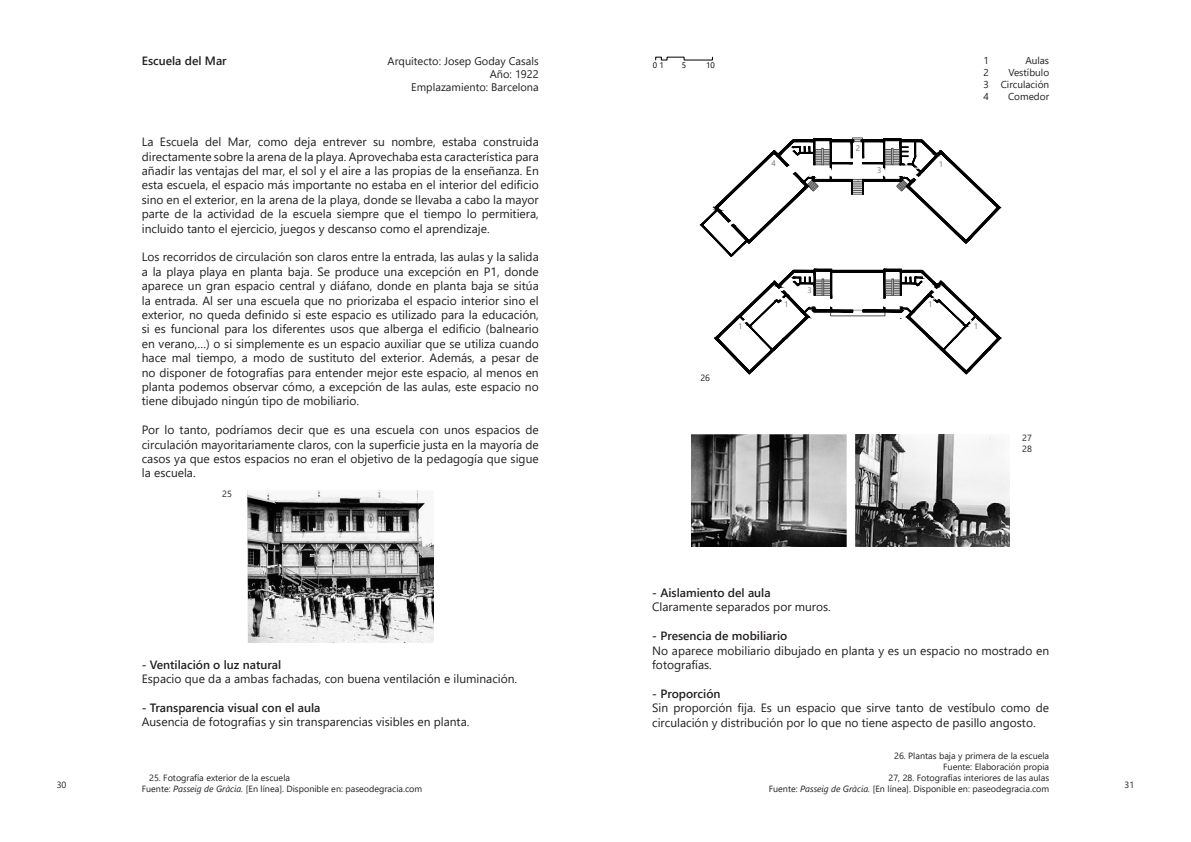
<style>
.page{position:relative;width:1191px;height:842px;background:#fff}
.page>*{position:absolute;margin:0;border:0;box-sizing:border-box;transform-origin:0 0}
.t1{font:12px/14.4px "Segoe UI";color:#231f20;text-align:justify}
.t2{font:600 12px "Segoe UI";color:#231f20}
.t3{font:11px "Segoe UI";color:#231f20}
.t4{font:10px "Segoe UI";color:#231f20}
.t5{font:9px "Segoe UI";color:#231f20}
.t6{font:8.1px "Segoe UI";color:#767676}
.t7{font:8.1px "Segoe UI";color:#000}
.s1{font-style:italic}
</style>
<div class="page">
<svg style="left:700px;top:138px;width:301px;height:120px"></svg>
<svg style="left:714px;top:268px;width:287px;height:106px"></svg>
<svg style="left:655px;top:57px;width:57px;height:3px"></svg>
<img style="left:247px;top:490px;width:186px;height:153px">
<img style="left:691px;top:434px;width:318px;height:112px">
<p class="t2" style="left:142px;top:50px;width:86px">Escuela del Mar</p>
<p class="t3" style="left:387px;top:50px;width:153px">Arquitecto: Josep Goday Casals</p>
<p class="t3" style="left:490px;top:64px;width:50px">Año: 1922</p>
<p class="t3" style="left:411px;top:77px;width:129px">Emplazamiento: Barcelona</p>
<p class="t1" style="left:142px;top:134px;width:398px">La Escuela del Mar, como deja entrever su nombre, estaba construida directamente sobre la arena de la playa. Aprovechaba esta característica para añadir las ventajas del mar, el sol y el aire a las propias de la enseñanza. En esta escuela, el espacio más importante no estaba en el interior del edificio sino en el exterior, en la arena de la playa, donde se llevaba a cabo la mayor parte de la actividad de la escuela siempre que el tiempo lo permitiera, incluido tanto el ejercicio, juegos y descanso como el aprendizaje.</p>
<p class="t1" style="left:142px;top:249px;width:398px">Los recorridos de circulación son claros entre la entrada, las aulas y la salida a la playa playa en planta baja. Se produce una excepción en P1, donde aparece un gran espacio central y diáfano, donde en planta baja se sitúa la entrada. Al ser una escuela que no priorizaba el espacio interior sino el exterior, no queda definido si este espacio es utilizado para la educación, si es funcional para los diferentes usos que alberga el edificio (balneario en verano,…) o si simplemente es un espacio auxiliar que se utiliza cuando hace mal tiempo, a modo de sustituto del exterior. Además, a pesar de no disponer de fotografías para entender mejor este espacio, al menos en planta podemos observar cómo, a excepción de las aulas, este espacio no tiene dibujado ningún tipo de mobiliario.</p>
<p class="t1" style="left:142px;top:422px;width:398px">Por lo tanto, podríamos decir que es una escuela con unos espacios de circulación mayoritariamente claros, con la superficie justa en la mayoría de casos ya que estos espacios no eran el objetivo de la pedagogía que sigue la escuela.</p>
<p class="t5" style="left:222px;top:485px;width:11px">25</p>
<p class="t2" style="left:142px;top:653px;width:141px">- Ventilación o luz natural</p>
<p class="t1" style="left:142px;top:670px;width:377px">Espacio que da a ambas fachadas, con buena ventilación e iluminación.</p>
<p class="t2" style="left:142px;top:696px;width:180px">- Transparencia visual con el aula</p>
<p class="t1" style="left:142px;top:714px;width:329px">Ausencia de fotografías y sin transparencias visibles en planta.</p>
<p class="t7" style="left:653px;top:58px;width:12px">0 1</p>
<p class="t7" style="left:681px;top:58px;width:6px">5</p>
<p class="t7" style="left:706px;top:58px;width:10px">10</p>
<p class="t6" style="left:771px;top:155px;width:6px">4</p>
<p class="t6" style="left:856px;top:140px;width:6px">2</p>
<p class="t6" style="left:877px;top:162px;width:6px">3</p>
<p class="t5" style="left:700px;top:370px;width:11px">26</p>
<p class="t6" style="left:738px;top:318px;width:6px">1</p>
<p class="t6" style="left:784px;top:297px;width:6px">1</p>
<p class="t6" style="left:807px;top:282px;width:6px">3</p>
<p class="t6" style="left:939px;top:156px;width:6px">1</p>
<p class="t4" style="left:983px;top:51px;width:7px">1</p>
<p class="t4" style="left:983px;top:63px;width:7px">2</p>
<p class="t4" style="left:983px;top:75px;width:7px">3</p>
<p class="t4" style="left:983px;top:87px;width:7px">4</p>
<p class="t4" style="left:1025px;top:51px;width:25px">Aulas</p>
<p class="t4" style="left:1008px;top:63px;width:42px">Vestíbulo</p>
<p class="t4" style="left:1000px;top:75px;width:50px">Circulación</p>
<p class="t4" style="left:1008px;top:87px;width:43px">Comedor</p>
<p class="t6" style="left:928px;top:297px;width:6px">1</p>
<p class="t6" style="left:973px;top:318px;width:6px">1</p>
<p class="t5" style="left:1022px;top:429px;width:11px">27</p>
<p class="t5" style="left:1022px;top:440px;width:11px">28</p>
<p class="t2" style="left:652px;top:581px;width:120px">- Aislamiento del aula</p>
<p class="t1" style="left:652px;top:599px;width:180px">Claramente separados por muros.</p>
<p class="t2" style="left:652px;top:625px;width:137px">- Presencia de mobiliario</p>
<p class="t1" style="left:652px;top:642px;width:398px">No aparece mobiliario dibujado en planta y es un espacio no mostrado en fotografías.</p>
<p class="t2" style="left:652px;top:682px;width:70px">- Proporción</p>
<p class="t1" style="left:652px;top:700px;width:398px">Sin proporción fija. Es un espacio que sirve tanto de vestíbulo como de circulación y distribución por lo que no tiene aspecto de pasillo angosto.</p>
<p class="t5" style="left:894px;top:747px;width:157px">26. Plantas baja y primera de la escuela</p>
<p class="t5" style="left:943px;top:758px;width:107px">Fuente: Elaboración propia</p>
<p class="t5" style="left:888px;top:769px;width:162px">27, 28. Fotografías interiores de las aulas</p>
<p class="t5" style="left:768px;top:780px;width:282px">Fuente: <span class="s1">Passeig de Gràcia.</span> [En línea]. Disponible en: paseodegracia.com</p>
<p class="t5" style="left:149px;top:769px;width:142px">25. Fotografía exterior de la escuela</p>
<p class="t5" style="left:142px;top:780px;width:282px">Fuente: <span class="s1">Passeig de Gràcia.</span> [En línea]. Disponible en: paseodegracia.com</p>
<p class="t5" style="left:57px;top:776px;width:11px">30</p>
<p class="t5" style="left:1124px;top:776px;width:11px">31</p>
</div>
